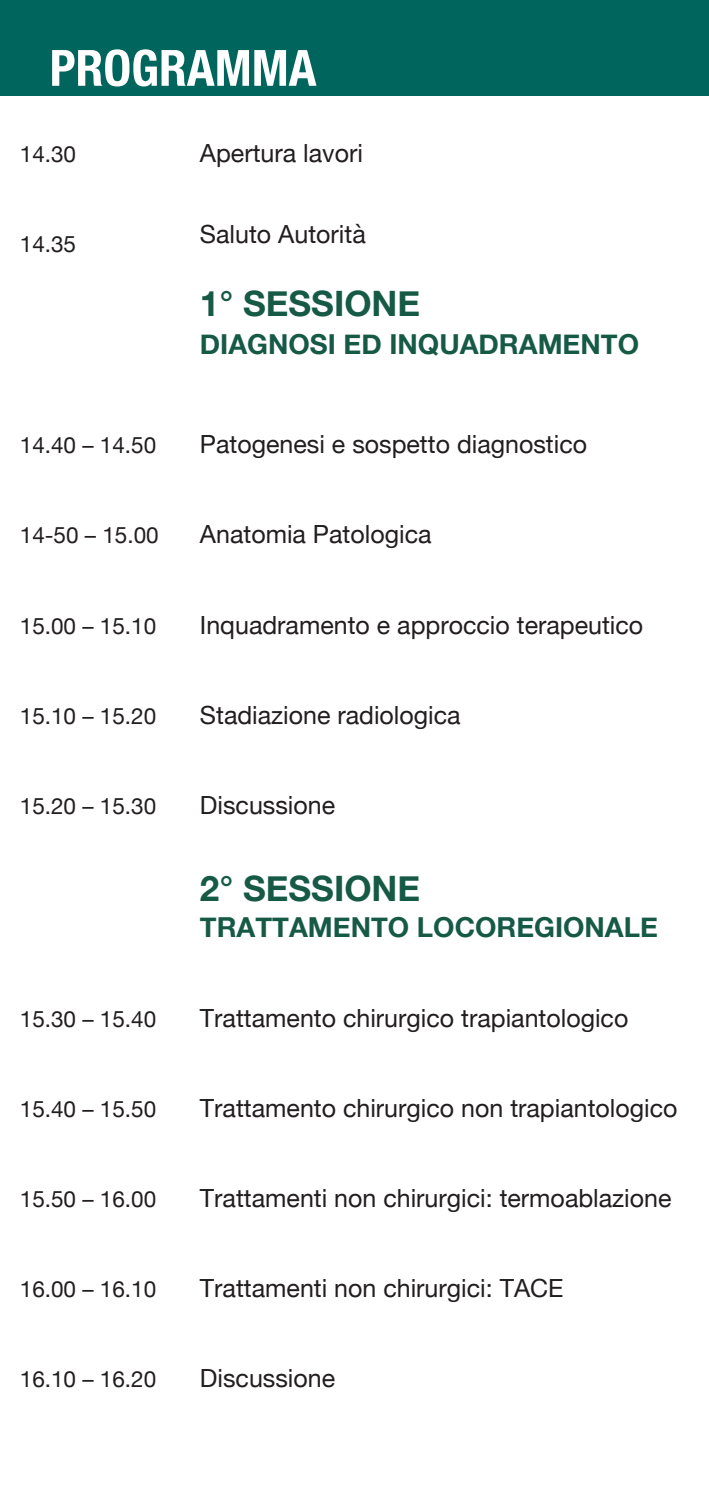
<style>
.page{position:relative;width:709px;height:1489px;background:#fff}
.page>*{position:absolute;margin:0;border:0;box-sizing:border-box;transform-origin:0 0}
.t1{font:700 condensed 50px "Helvetica Neue";color:#fff}
.t2{font:700 35px "Helvetica Neue";color:#165a46}
.t3{font:700 27.5px "Helvetica Neue";color:#165a46}
.t4{font:25px "Helvetica Neue";color:#221e1f}
.t5{font:22.5px "Helvetica Neue";color:#221e1f}
</style>
<div class="page">
<div style="left:0;top:0;width:709px;height:95px;background:#00665d"></div>
<p class="t1" style="left:50px;top:38px;width:268px">PROGRAMMA</p>
<p class="t5" style="left:20px;top:138px;width:58px">14.30</p>
<p class="t5" style="left:20px;top:228px;width:58px">14.35</p>
<p class="t4" style="left:200px;top:135px;width:164px">Apertura lavori</p>
<p class="t4" style="left:200px;top:216px;width:167px">Saluto Autorità</p>
<h2 class="t2" style="left:200px;top:276px;width:222px">1° SESSIONE</h2>
<p class="t3" style="left:200px;top:322px;width:440px">DIAGNOSI ED INQUADRAMENTO</p>
<p class="t5" style="left:20px;top:429px;width:138px">14.40 – 14.50</p>
<p class="t4" style="left:200px;top:426px;width:389px">Patogenesi e sospetto diagnostico</p>
<p class="t5" style="left:20px;top:519px;width:140px">14-50 – 15.00</p>
<p class="t4" style="left:200px;top:516px;width:233px">Anatomia Patologica</p>
<p class="t5" style="left:20px;top:609px;width:138px">15.00 – 15.10</p>
<p class="t4" style="left:200px;top:606px;width:445px">Inquadramento e approccio terapeutico</p>
<p class="t5" style="left:20px;top:699px;width:138px">15.10 – 15.20</p>
<p class="t4" style="left:200px;top:696px;width:262px">Stadiazione radiologica</p>
<p class="t5" style="left:20px;top:789px;width:138px">15.20 – 15.30</p>
<p class="t4" style="left:200px;top:786px;width:137px">Discussione</p>
<h2 class="t2" style="left:200px;top:861px;width:222px">2° SESSIONE</h2>
<p class="t3" style="left:200px;top:905px;width:459px">TRATTAMENTO LOCOREGIONALE</p>
<p class="t5" style="left:20px;top:1002px;width:138px">15.30 – 15.40</p>
<p class="t4" style="left:200px;top:999px;width:430px">Trattamento chirurgico trapiantologico</p>
<p class="t5" style="left:20px;top:1092px;width:138px">15.40 – 15.50</p>
<p class="t4" style="left:200px;top:1089px;width:479px">Trattamento chirurgico non trapiantologico</p>
<p class="t5" style="left:20px;top:1182px;width:138px">15.50 – 16.00</p>
<p class="t4" style="left:200px;top:1179px;width:473px">Trattamenti non chirurgici: termoablazione</p>
<p class="t5" style="left:20px;top:1272px;width:138px">16.00 – 16.10</p>
<p class="t4" style="left:200px;top:1269px;width:365px">Trattamenti non chirurgici: TACE</p>
<p class="t5" style="left:20px;top:1362px;width:138px">16.10 – 16.20</p>
<p class="t4" style="left:200px;top:1359px;width:137px">Discussione</p>
</div>
